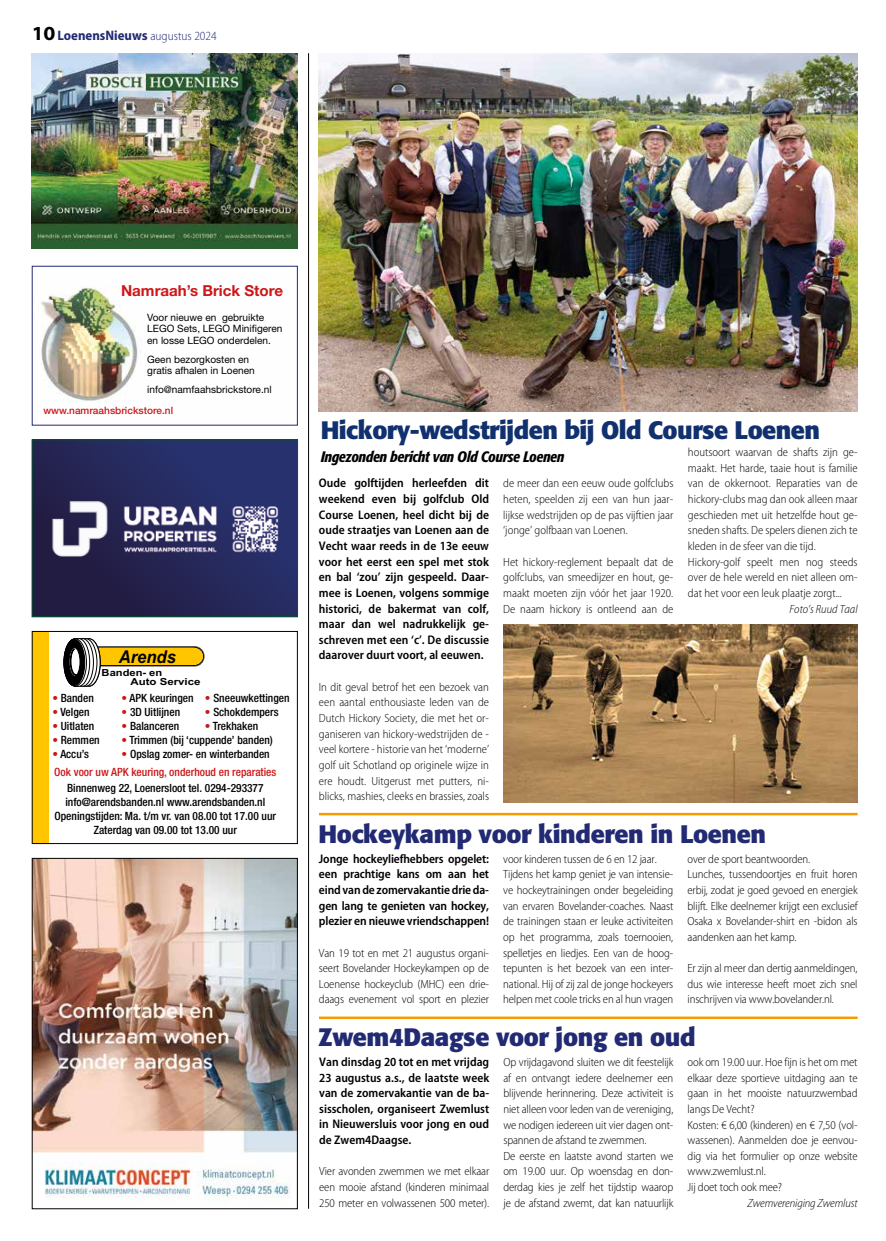
<style>
.page{position:relative;width:886px;height:1241px;background:#fff}
.page>*{position:absolute;margin:0;border:0;box-sizing:border-box;transform-origin:0 0}
.t1{font:700 25px "Formata";letter-spacing:-.015em;color:#212a72}
.t2{font:700 25px "Formata";letter-spacing:-.02em;color:#11306e}
.t3{font:italic 700 17.75px "Arial";color:#000;scale:.93 1}
.t4{font:700 15.12px "Helvetica Neue LT Std";color:#cd1719}
.t5{font:italic 500 condensed 15px "Formata";letter-spacing:-.02em;color:#000}
.t6{font:700 semi-condensed 13.75px "Myriad Pro";color:#212a72}
.t7{font:600 semi-condensed 12.5px/15.6px "Myriad Pro";color:#000;text-align:justify}
.t8{font:300 semi-condensed 11.88px/15.6px "Myriad Pro";letter-spacing:-.01em;color:#000;text-align:justify}
.t9{font:italic 300 semi-condensed 11.88px "Myriad Pro";letter-spacing:-.01em;color:#000}
.t10{font:500 condensed 11.38px/13.9px "Helvetica Neue LT Std";color:#000;text-align:center}
.t11{font:500 condensed 11.38px "Helvetica Neue LT Std";color:#cd1719}
.t12{font:10.12px/11.4px "Helvetica Neue LT Std";color:#000}
.t13{font:500 10.12px "Helvetica Neue LT Std";color:#cd1719}
.t14{font:700 9.75px/8.9px "Arial";color:#000;scale:1.15 1}
.s1{font-stretch:semi-expanded;font-size:20px;color:#000}
.s2{font-stretch:normal}
.s3{font-weight:300;font-size:12.5px}
.s4{color:#cd1719}
</style>
<div class="page">
<hr style="left:308px;top:53px;width:1px;height:1155px;background:#000">
<hr style="left:319px;top:812px;width:538px;height:3px;background:#f59c00">
<hr style="left:319px;top:1016px;width:538px;height:2px;background:#f59c00">
<img style="left:319px;top:53px;width:538px;height:358px">
<svg style="left:34px;top:633px;width:171px;height:208px"></svg>
<div style="left:32px;top:631px;width:266px;height:212px;border:1px solid #000"></div>
<img style="left:41px;top:287px;width:97px;height:115px">
<div style="left:32px;top:266px;width:266px;height:159px;border:1px solid #212a72"></div>
<img style="left:32px;top:53px;width:266px;height:195px">
<img style="left:34px;top:441px;width:262px;height:174px">
<div style="left:32px;top:439px;width:266px;height:178px;border:1px solid #00562a"></div>
<img style="left:34px;top:859px;width:262px;height:339px">
<div style="left:32px;top:857px;width:266px;height:351px;border:1px solid #000"></div>
<img style="left:503px;top:624px;width:354px;height:178px">
<p class="t6" style="left:32px;top:28px;width:186px"><span class="s1">10</span>LoenensNieuw<span class="s2">s</span> <span class="s3">augustus 2024</span></p>
<p class="t4" style="left:121px;top:281px;width:164px">Namraah’s Brick Store</p>
<p class="t12" style="left:147px;top:311px;width:137px">Voor nieuwe en gebruikte<br>LEGO Sets, LEGO Minifigeren en losse LEGO onderdelen.</p>
<p class="t12" style="left:147px;top:353px;width:109px">Geen bezorgkosten en gratis afhalen in Loenen</p>
<p class="t12" style="left:147px;top:383px;width:126px">info@namfaahsbrickstore.nl</p>
<p class="t13" style="left:43px;top:404px;width:131px">www.namraahsbrickstore.nl</p>
<h2 class="t3" style="left:119px;top:644px;width:63px">Arends</h2>
<p class="t14" style="left:130px;top:668px;width:63px;text-indent:-29px">Banden- en<br>Auto Service</p>
<p class="t10" style="left:52px;top:690px;width:43px"><span class="s4">•</span> Banden</p>
<p class="t10" style="left:52px;top:704px;width:39px"><span class="s4">•</span> Velgen</p>
<p class="t10" style="left:52px;top:718px;width:43px"><span class="s4">•</span> Uitlaten</p>
<p class="t10" style="left:52px;top:732px;width:49px"><span class="s4">•</span> Remmen</p>
<p class="t10" style="left:52px;top:746px;width:38px"><span class="s4">•</span> Accu’s</p>
<p class="t10" style="left:205px;top:690px;width:86px"><span class="s4">•</span> Sneeuwkettingen</p>
<p class="t10" style="left:205px;top:704px;width:75px"><span class="s4">•</span> Schokdempers</p>
<p class="t10" style="left:205px;top:718px;width:55px"><span class="s4">•</span> Trekhaken</p>
<p class="t10" style="left:122px;top:690px;width:74px"><span class="s4">•</span> APK keuringen</p>
<p class="t10" style="left:122px;top:704px;width:60px"><span class="s4">•</span> 3D Uitlijnen</p>
<p class="t10" style="left:122px;top:718px;width:59px"><span class="s4">•</span> Balanceren</p>
<p class="t10" style="left:122px;top:732px;width:153px"><span class="s4">•</span> Trimmen (bij ‘cuppende’ banden)</p>
<p class="t10" style="left:122px;top:746px;width:150px"><span class="s4">•</span> Opslag zomer- en winterbanden</p>
<p class="t11" style="left:54px;top:765px;width:224px">Ook voor uw APK keuring, onderhoud en reparaties</p>
<p class="t10" style="left:54px;top:781px;width:223px">Binnenweg 22, Loenersloot tel. 0294-293377 info@arendsbanden.nl www.arendsbanden.nl Openingstijden: Ma. t/m vr. van 08.00 tot 17.00 uur Zaterdag van 09.00 tot 13.00 uur</p>
<h1 class="t2" style="left:321px;top:414px;width:501px">Hickory-wedstrijden bij Old Course Loenen</h1>
<p class="t5" style="left:321px;top:447px;width:245px">Ingezonden bericht van Old Course Loenen</p>
<p class="t7" style="left:319px;top:475px;width:172px">Oude golftijden herleefden dit weekend even bij golfclub Old Course Loenen, heel dicht bij de oude straatjes van Loenen aan de Vecht waar reeds in de 13e eeuw voor het eerst een spel met stok en bal ‘zou’ zijn gespeeld. Daar&shy;mee is Loenen, volgens sommige historici, de bakermat van colf, maar dan wel nadrukkelijk ge&shy;schreven met een ‘c’. De discussie daarover duurt voort, al eeuwen.</p>
<p class="t8" style="left:319px;top:679px;width:172px">In dit geval betrof het een bezoek van een aantal enthousiaste leden van de Dutch Hickory Society, die met het or&shy;ganiseren van hickory-wedstrijden de - veel kortere - historie van het ‘moderne’ golf uit Schotland op originele wijze in ere houdt. Uitgerust met putters, ni&shy;blicks, mashies, cleeks en brassies, zoals</p>
<p class="t8" style="left:688px;top:444px;width:171px;text-align:left">houtsoort waarvan de shafts zijn ge&shy;maakt. Het harde, taaie hout is familie van de okkernoot. Reparaties van de hickory-clubs mag dan ook alleen maar geschieden met uit hetzelfde hout ge&shy;sneden shafts. De spelers dienen zich te kleden in de sfeer van die tijd.<br>Hickory-golf speelt men nog steeds over de hele wereld en niet alleen om&shy;dat het voor een leuk plaatje zorgt...</p>
<p class="t9" style="left:789px;top:602px;width:70px">Foto’s Ruud Taal</p>
<p class="t8" style="left:503px;top:476px;width:172px">de meer dan een eeuw oude golfclubs heten, speelden zij een van hun jaar&shy;lijkse wedstrijden op de pas vijftien jaar ‘jonge’ golfbaan van Loenen.</p>
<p class="t8" style="left:503px;top:554px;width:172px">Het hickory-reglement bepaalt dat de golfclubs, van smeedijzer en hout, ge&shy;maakt moeten zijn vóór het jaar 1920.<br>De naam hickory is ontleend aan de</p>
<h1 class="t1" style="left:319px;top:817px;width:449px">Hockeykamp voor kinderen in Loenen</h1>
<p class="t7" style="left:319px;top:850px;width:172px">Jonge hockeyliefhebbers opgelet: een prachtige kans om aan het eind van de zomervakantie drie da&shy;gen lang te genieten van hockey, plezier en nieuwe vriendschappen!</p>
<p class="t8" style="left:319px;top:944px;width:172px">Van 19 tot en met 21 augustus organi&shy;seert Bovelander Hockeykampen op de Loenense hockeyclub (MHC) een drie&shy;daags evenement vol sport en plezier</p>
<p class="t8" style="left:503px;top:851px;width:172px;text-align:left">voor kinderen tussen de 6 en 12 jaar.<br>Tijdens het kamp geniet je van intensie&shy;ve hockeytrainingen onder begeleiding van ervaren Bovelander-coaches. Naast de trainingen staan er leuke activiteiten op het programma, zoals toernooien, spelletjes en liedjes. Een van de hoog&shy;tepunten is het bezoek van een inter&shy;national. Hij of zij zal de jonge hockeyers helpen met coole tricks en al hun vragen</p>
<p class="t8" style="left:687px;top:851px;width:172px;text-align:left">over de sport beantwoorden.<br>Lunches, tussendoortjes en fruit horen erbij, zodat je goed gevoed en energiek blijft. Elke deelnemer krijgt een exclusief Osaka x Bovelander-shirt en -bidon als aandenken aan het kamp.</p>
<p class="t8" style="left:687px;top:960px;width:172px">Er zijn al meer dan dertig aanmeldingen, dus wie interesse heeft moet zich snel inschrijven via www.bovelander.nl.</p>
<h1 class="t1" style="left:318px;top:1020px;width:379px">Zwem4Daagse voor jong en oud</h1>
<p class="t7" style="left:319px;top:1053px;width:172px">Van dinsdag 20 tot en met vrijdag 23 augustus a.s., de laatste week van de zomervakantie van de ba&shy;sisscholen, organiseert Zwemlust in Nieuwersluis voor jong en oud de Zwem4Daagse.</p>
<p class="t8" style="left:319px;top:1163px;width:172px">Vier avonden zwemmen we met elkaar een mooie afstand (kinderen minimaal 250 meter en volwassenen 500 meter).</p>
<p class="t8" style="left:503px;top:1054px;width:172px;text-align:left">Op vrijdagavond sluiten we dit feestelijk af en ontvangt iedere deelnemer een blijvende herinnering. Deze activiteit is niet alleen voor leden van de vereniging, we nodigen iedereen uit vier dagen ont&shy;spannen de afstand te zwemmen.<br>De eerste en laatste avond starten we om 19.00 uur. Op woensdag en don&shy;derdag kies je zelf het tijdstip waarop je de afstand zwemt, dat kan natuurlijk</p>
<p class="t8" style="left:687px;top:1054px;width:172px;text-align:left">ook om 19.00 uur. Hoe fijn is het om met elkaar deze sportieve uitdaging aan te gaan in het mooiste natuurzwembad langs De Vecht?<br>Kosten: € 6,00 (kinderen) en € 7,50 (vol&shy;wassenen). Aanmelden doe je eenvou&shy;dig via het formulier op onze website www.zwemlust.nl.<br>Jij doet toch ook mee?</p>
<p class="t9" style="left:747px;top:1196px;width:112px">Zwemvereniging Zwemlust</p>
</div>
